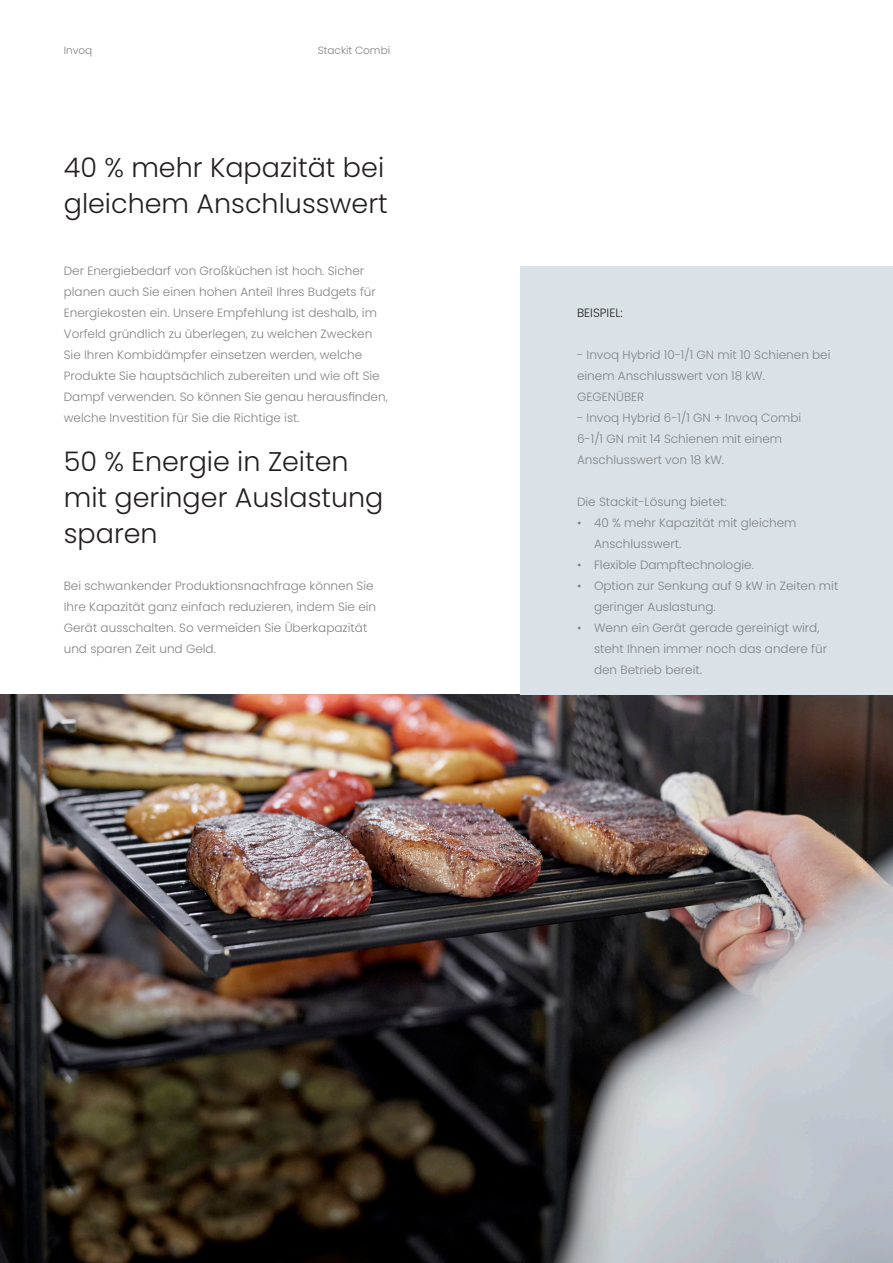
<style>
.page{position:relative;width:893px;height:1263px;background:#fff}
.page>*{position:absolute;margin:0;border:0;box-sizing:border-box;transform-origin:0 0}
.Manchet{font:300 27px/36px "Poppins";color:#231f20}
.Brødtekst{font:300 12px/21px "Poppins";color:#808285}
.bullet_overskrift{font:300 12px "Poppins";color:#231f20}
.t1{font:300 10.5px "Poppins";color:#808285}
</style>
<div class="page">
<img style="left:0;top:695px;width:893px;height:568px">
<div style="left:521px;top:267px;width:372px;height:428px;background:#dae2e7"></div>
<p class="t1" style="left:64px;top:44px;width:30px">Invoq</p>
<p class="t1" style="left:318px;top:44px;width:74px">Stackit Combi</p>
<p class="Manchet" style="left:64px;top:150px;width:325px">40 % mehr Kapazität bei gleichem Anschlusswert</p>
<p class="Brødtekst" style="left:64px;top:260px;width:325px">Der Energiebedarf von Großküchen ist hoch. Sicher planen auch Sie einen hohen Anteil Ihres Budgets für Energiekosten ein. Unsere Empfehlung ist deshalb, im Vorfeld gründlich zu überlegen, zu welchen Zwecken Sie Ihren Kombidämpfer einsetzen werden, welche Produkte Sie hauptsächlich zubereiten und wie oft Sie Dampf verwenden. So können Sie genau herausfinden, welche Investition für Sie die Richtige ist.</p>
<p class="Manchet" style="left:64px;top:444px;width:321px">50 % Energie in Zeiten mit geringer Auslastung sparen</p>
<p class="Brødtekst" style="left:64px;top:575px;width:314px">Bei schwankender Produktionsnachfrage können Sie Ihre Kapazität ganz einfach reduzieren, indem Sie ein Gerät ausschalten. So vermeiden Sie Überkapazität und sparen Zeit und Geld.</p>
<p class="bullet_overskrift" style="left:577px;top:306px;width:47px">BEISPIEL:</p>
<p class="Brødtekst" style="left:577px;top:344px;width:255px">- Invoq Hybrid 10-1/1 GN mit 10 Schienen bei einem Anschlusswert von 18 kW.</p>
<p class="Brødtekst" style="left:577px;top:386px;width:69px">GEGENÜBER</p>
<p class="Brødtekst" style="left:577px;top:407px;width:226px">- Invoq Hybrid 6-1/1 GN + Invoq Combi<br>6-1/1 GN mit 14 Schienen mit einem<br>Anschlusswert von 18 kW.</p>
<p class="Brødtekst" style="left:577px;top:491px;width:151px">Die Stackit-Lösung bietet:</p>
<p class="Brødtekst" style="left:594px;top:512px;width:204px;text-indent:-17px">• 40 % mehr Kapazität mit gleichem<br>Anschlusswert.</p>
<p class="Brødtekst" style="left:577px;top:554px;width:178px">• Flexible Dampftechnologie.</p>
<p class="Brødtekst" style="left:594px;top:575px;width:246px;text-indent:-17px">• Option zur Senkung auf 9 kW in Zeiten mit geringer Auslastung.</p>
<p class="Brødtekst" style="left:594px;top:617px;width:235px;text-indent:-17px">• Wenn ein Gerät gerade gereinigt wird, steht Ihnen immer noch das andere für den Betrieb bereit.</p>
</div>
